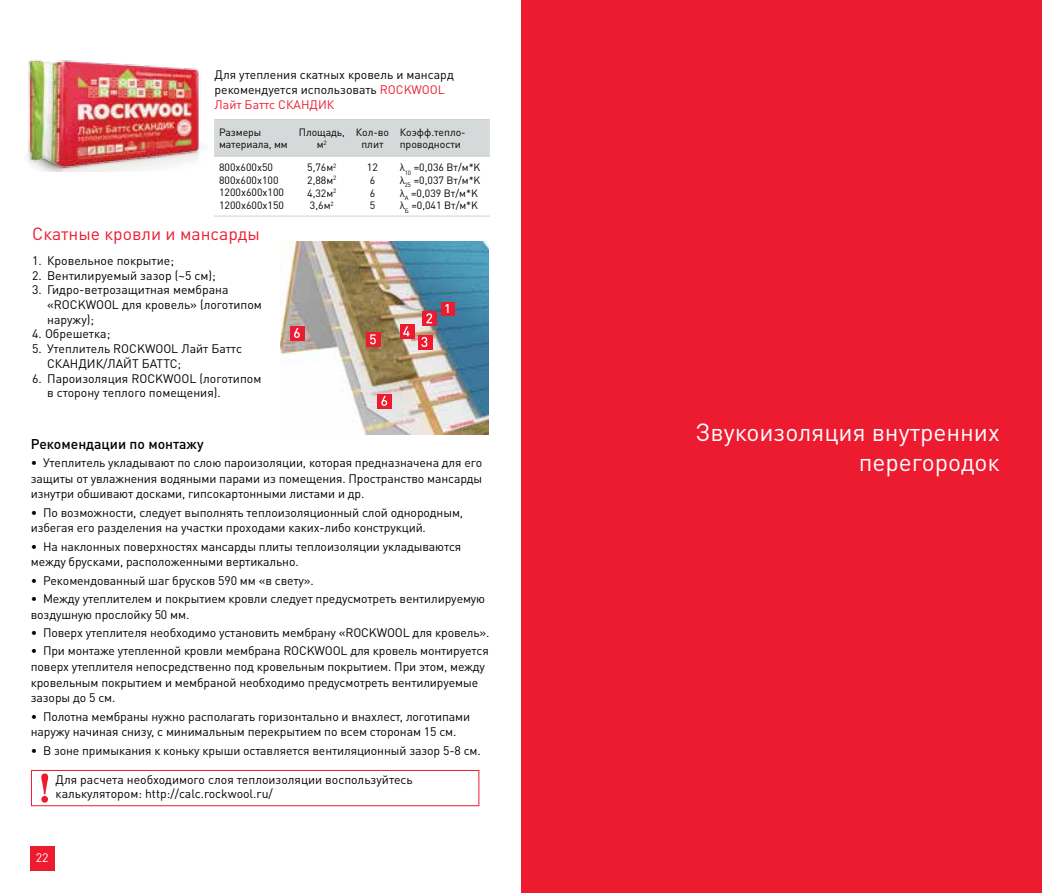
<style>
.page{position:relative;width:1042px;height:893px;background:#fff}
.page>*{position:absolute;margin:0;border:0;box-sizing:border-box;transform-origin:0 0}
.t1{font:24.5px/29.4px "DIN Pro";color:#fff;text-align:right}
.t2{font:17.5px "DIN Pro";color:#ed1b2f}
.t3{font:500 14px "DIN Pro";color:#000}
.t4{font:500 12.78px "DIN Pro";color:#fff}
.t5{font:12.25px/15.8px "DIN Pro";letter-spacing:-.01em;color:#000}
.t6{font:12.25px "DIN Pro";color:#fff}
.t7{font:10.5px/12.6px "DIN Pro";color:#000}
.s1{color:#ed1b2f}
</style>
<div class="page">
<div style="left:30px;top:846px;width:25px;height:25px;background:#ed1b2f"></div>
<img style="left:28px;top:60px;width:173px;height:112px">
<div style="left:521px;top:0;width:521px;height:893px;background:#ed1b2f"></div>
<img style="left:280px;top:242px;width:208px;height:193px">
<div style="left:422px;top:312px;width:15px;height:14px;background:#ed1b2f"></div>
<svg style="left:426px;top:313px;width:6px;height:10px"></svg>
<div style="left:366px;top:333px;width:15px;height:14px;background:#ed1b2f"></div>
<svg style="left:370px;top:334px;width:6px;height:10px"></svg>
<div style="left:290px;top:326px;width:15px;height:14px;background:#ed1b2f"></div>
<svg style="left:294px;top:328px;width:6px;height:10px"></svg>
<div style="left:378px;top:394px;width:14px;height:14px;background:#ed1b2f"></div>
<svg style="left:381px;top:396px;width:6px;height:10px"></svg>
<div style="left:418px;top:335px;width:14px;height:14px;background:#ed1b2f"></div>
<svg style="left:421px;top:337px;width:6px;height:10px"></svg>
<div style="left:441px;top:303px;width:14px;height:13px;background:#ed1b2f"></div>
<svg style="left:214px;top:120px;width:276px;height:96px"></svg>
<hr style="left:214px;top:119px;width:79px;height:1px;background:#d0cfcc">
<hr style="left:293px;top:119px;width:57px;height:1px;background:#d0cfcc">
<hr style="left:350px;top:119px;width:45px;height:1px;background:#d0cfcc">
<hr style="left:395px;top:119px;width:95px;height:1px;background:#d0cfcc">
<hr style="left:214px;top:156px;width:79px;height:1px;background:#d0cfcc">
<hr style="left:293px;top:156px;width:57px;height:1px;background:#d0cfcc">
<hr style="left:350px;top:156px;width:45px;height:1px;background:#d0cfcc">
<hr style="left:395px;top:156px;width:95px;height:1px;background:#d0cfcc">
<hr style="left:214px;top:216px;width:79px;height:1px;background:#d0cfcc">
<hr style="left:293px;top:216px;width:57px;height:1px;background:#d0cfcc">
<hr style="left:350px;top:216px;width:45px;height:1px;background:#d0cfcc">
<hr style="left:395px;top:216px;width:95px;height:1px;background:#d0cfcc">
<div style="left:400px;top:325px;width:14px;height:14px;background:#ed1b2f"></div>
<svg style="left:403px;top:326px;width:7px;height:10px"></svg>
<svg style="left:41px;top:773px;width:7px;height:30px"></svg>
<div style="left:31px;top:770px;width:448px;height:36px;border:1px solid #ed1b2f"></div>
<p class="t5" style="left:215px;top:67px;width:241px;line-height:14.7px">Для утепления скатных кровель и мансард рекомендуется использовать <span class="s1">ROCKWOOL<br>Лайт Баттс СКАНДИК</span></p>
<p class="t7" style="left:219px;top:125px;width:70px">Размеры материала, мм</p>
<p class="t7" style="left:299px;top:125px;width:47px;text-align:center">Площадь, м<sup>2</sup></p>
<p class="t7" style="left:356px;top:125px;width:35px;text-align:center">Кол-во плит</p>
<p class="t7" style="left:400px;top:125px;width:68px">Коэфф.тепло&shy;проводности</p>
<p class="t7" style="left:219px;top:161px;width:66px">800х600х50<br>800х600х100<br>1200х600х100<br>1200х600х150</p>
<p class="t7" style="left:307px;top:161px;width:31px;text-align:justify">5,76м<sup>2<br></sup>2,88м<sup>2<br></sup>4,32м<sup>2<br></sup>3,6м<sup>2</sup></p>
<p class="t7" style="left:367px;top:161px;width:12px">12<br>6<br>6<br>5</p>
<p class="t7" style="left:400px;top:161px;width:82px">λ<sub>10</sub> =0,036 Вт/м*K λ<sub>25</sub> =0,037 Вт/м*K λ<sub>А</sub> =0,039 Вт/м*K λ<sub>Б</sub> =0,041 Вт/м*K</p>
<h2 class="t2" style="left:32px;top:222px;width:229px">Скатные кровли и мансарды</h2>
<p class="t5" style="left:32px;top:252px;width:143px">1. Кровельное покрытие;</p>
<p class="t5" style="left:32px;top:267px;width:185px">2. Вентилируемый зазор (~5 см);</p>
<p class="t5" style="left:47px;top:282px;width:216px;line-height:14.7px;text-indent:-15px">3. Гидро-ветрозащитная мембрана «ROCKWOOL для кровель» (логотипом наружу);</p>
<p class="t5" style="left:32px;top:326px;width:80px">4. Обрешетка;</p>
<p class="t5" style="left:47px;top:341px;width:196px;line-height:14.7px;text-indent:-15px">5. Утеплитель ROCKWOOL Лайт Баттс<br>СКАНДИК/ЛАЙТ БАТТС;</p>
<p class="t5" style="left:47px;top:370px;width:216px;line-height:14.7px;text-indent:-15px">6. Пароизоляция ROCKWOOL (логотипом в сторону теплого помещения).</p>
<p class="t4" style="left:444px;top:300px;width:8px">1</p>
<p class="t3" style="left:31px;top:434px;width:174px">Рекомендации по монтажу</p>
<p class="t5" style="left:31px;top:454px;width:453px;text-align:justify">• Утеплитель укладывают по слою пароизоляции, которая предназначена для его защиты от увлажнения водяными парами из помещения. Пространство мансарды изнутри обшивают досками, гипсокартонными листами и др.</p>
<p class="t5" style="left:31px;top:504px;width:434px">• По возможности, следует выполнять теплоизоляционный слой однородным, избегая его разделения на участки проходами каких-либо конструкций.</p>
<p class="t5" style="left:31px;top:538px;width:432px">• На наклонных поверхностях мансарды плиты теплоизоляции укладываются между брусками, расположенными вертикально.</p>
<p class="t5" style="left:31px;top:572px;width:285px">• Рекомендованный шаг брусков 590 мм «в свету».</p>
<p class="t5" style="left:31px;top:590px;width:456px">• Между утеплителем и покрытием кровли следует предусмотреть вентилируемую воздушную прослойку 50 мм.</p>
<p class="t5" style="left:31px;top:624px;width:460px">• Поверх утеплителя необходимо установить мембрану «ROCKWOOL для кровель».</p>
<p class="t5" style="left:31px;top:642px;width:459px">• При монтаже утепленной кровли мембрана ROCKWOOL для кровель монтируется поверх утеплителя непосредственно под кровельным покрытием. При этом, между кровельным покрытием и мембраной необходимо предусмотреть вентилируемые зазоры до 5 см.</p>
<p class="t5" style="left:31px;top:708px;width:441px">• Полотна мембраны нужно располагать горизонтально и внахлест, логотипами наружу начиная снизу, с минимальным перекрытием по всем сторонам 15 см.</p>
<p class="t5" style="left:31px;top:742px;width:451px">• В зоне примыкания к коньку крыши оставляется вентиляционный зазор 5-8 см.</p>
<p class="t5" style="left:56px;top:772px;width:359px;line-height:14.3px">Для расчета необходимого слоя теплоизоляции воспользуйтесь калькулятором: http://calc.rockwool.ru/</p>
<p class="t6" style="left:36px;top:849px;width:14px">22</p>
<h1 class="t1" style="left:695px;top:417px;width:306px">Звукоизоляция внутренних перегородок</h1>
</div>
